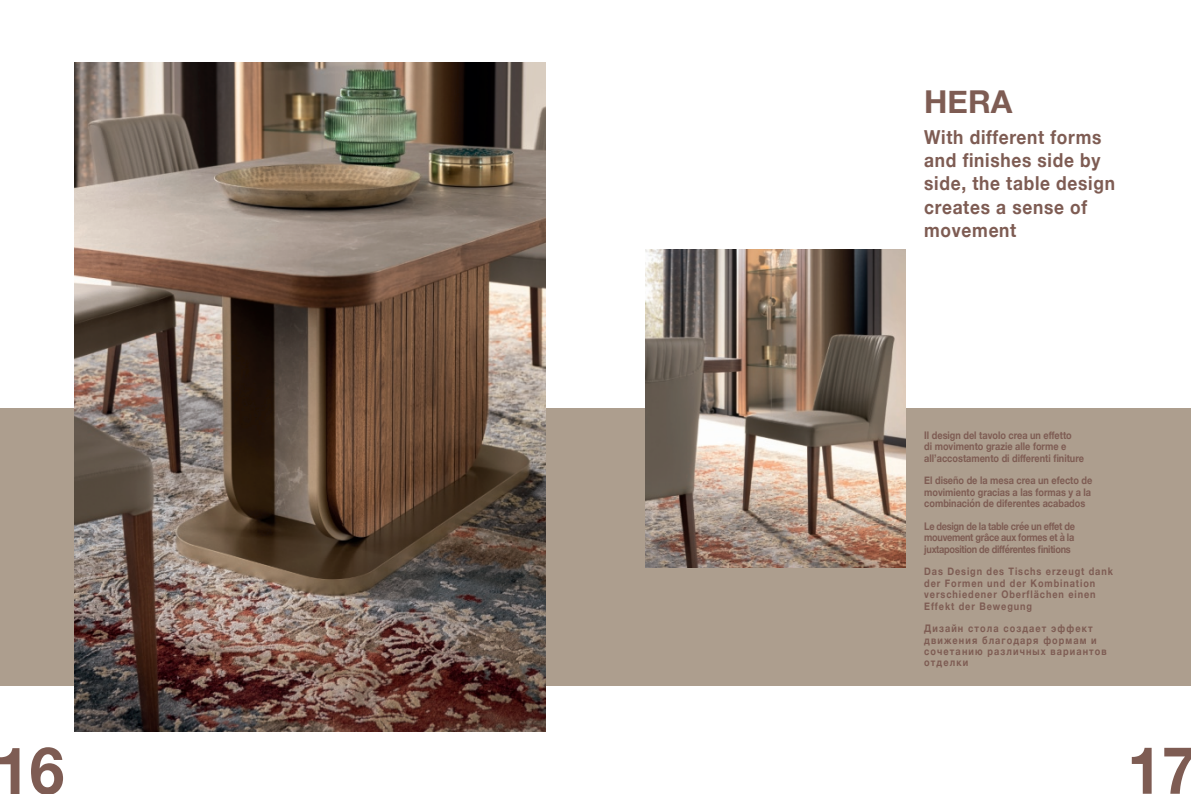
<style>
.page{position:relative;width:1191px;height:794px;background:#fff}
.page>*{position:absolute;margin:0;border:0;box-sizing:border-box;transform-origin:0 0}
.t1{font:700 65.62px "Helvetica Neue";color:#7e5c53;scale:.95 1}
.t2{font:700 31.5px "Helvetica Neue";color:#7e5c53}
.t3{font:700 19.25px/23.1px "Helvetica Neue";letter-spacing:.04em;color:#7e5c53;scale:.9 1}
.t4{font:700 10.5px/11.4px "Helvetica Neue";letter-spacing:.1em;color:#7e5c53;text-align:justify;scale:.87 1}
.t5{font:700 10.5px/11.4px "Helvetica Neue";color:#7e5c53;scale:.87 1}
.t6{font:700 10.5px/11.4px "Helvetica Neue";letter-spacing:.12em;color:#7e5c53;scale:.87 1}
</style>
<div class="page">
<div style="left:0;top:408px;width:1191px;height:277px;background:#ad9e8e"></div>
<img style="left:74px;top:62px;width:472px;height:670px">
<img style="left:645px;top:249px;width:260px;height:318px">
<h2 class="t2" style="left:924px;top:77px;width:90px">HERA</h2>
<h3 class="t3" style="left:924px;top:126px;width:213px">With different forms and finishes side by side, the table design creates a sense of movement</h3>
<p class="t5" style="left:924px;top:430px;width:185px">Il design del tavolo crea un effetto<br>di movimento grazie alle forme e all’accostamento di differenti finiture</p>
<p class="t4" style="left:924px;top:475px;width:195px">El diseño de la mesa crea un efecto de movimiento gracias a las formas y a la combinación de diferentes acabados</p>
<p class="t4" style="left:924px;top:521px;width:175px">Le design de la table crée un effet de mouvement grâce aux formes et à la juxtaposition de différentes finitions</p>
<p class="t4" style="left:924px;top:566px;width:218px;text-align:left">Das Design des Tischs erzeugt dank der Formen und der Kombination verschiedener Oberflächen einen<br>Effekt der Bewegung</p>
<p class="t6" style="left:924px;top:623px;width:211px">Дизайн стола создает эффект движения благодаря формам и сочетанию различных вариантов отделки</p>
<h1 class="t1" style="left:-5px;top:719px;width:74px">16</h1>
<h1 class="t1" style="left:1127px;top:719px;width:74px">17</h1>
</div>
